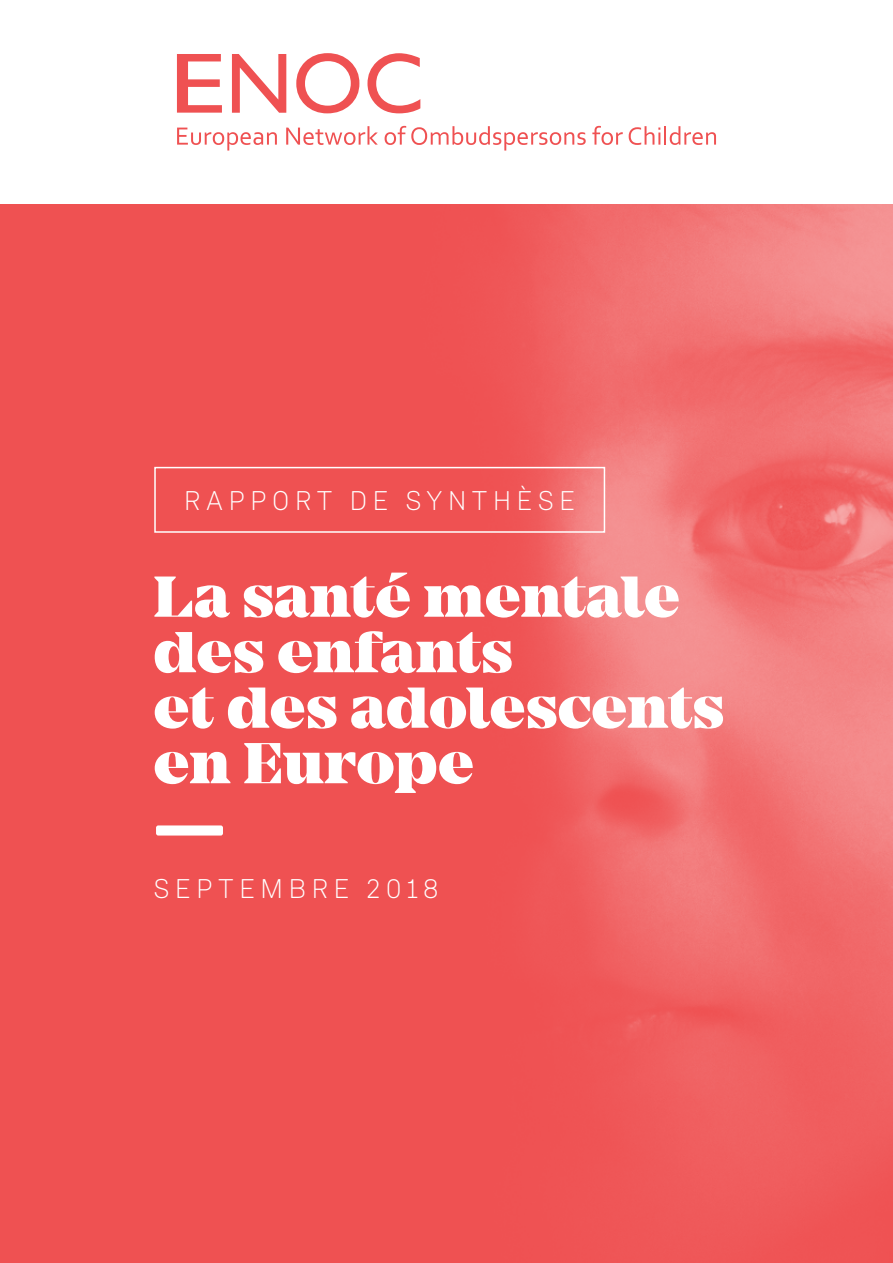
<style>
.page{position:relative;width:893px;height:1263px;background:#fff}
.page>*{position:absolute;margin:0;border:0;box-sizing:border-box;transform-origin:0 0}
.t1{font:700 72px "Weissenhof Grotesk";color:#fff}
.t2{font:900 60px/55.5px "Mirador";color:#fff}
.t3{font:300 27px "Weissenhof Grotesk";letter-spacing:.21em;color:#fff}
</style>
<div class="page">
<img style="left:0;top:204px;width:893px;height:1059px">
<svg style="left:177px;top:54px;width:45px;height:59px"></svg>
<svg style="left:232px;top:54px;width:54px;height:59px"></svg>
<svg style="left:296px;top:53px;width:63px;height:60px"></svg>
<svg style="left:367px;top:53px;width:53px;height:60px"></svg>
<svg style="left:177px;top:128px;width:100px;height:23px"></svg>
<svg style="left:286px;top:126px;width:92px;height:19px"></svg>
<svg style="left:385px;top:126px;width:201px;height:25px"></svg>
<svg style="left:592px;top:126px;width:31px;height:19px"></svg>
<svg style="left:629px;top:126px;width:87px;height:19px"></svg>
<div style="left:154px;top:467px;width:451px;height:66px;border:2px solid #fff"></div>
<p class="t3" style="left:184px;top:485px;width:392px">RAPPORT DE SYNTHÈSE</p>
<p class="t2" style="left:154px;top:571px;width:572px">La santé mentale des enfants<br>et des adolescents en Europe</p>
<p class="t1" style="left:154px;top:782px;width:73px">—</p>
<p class="t3" style="left:154px;top:873px;width:287px">SEPTEMBRE 2018</p>
</div>
